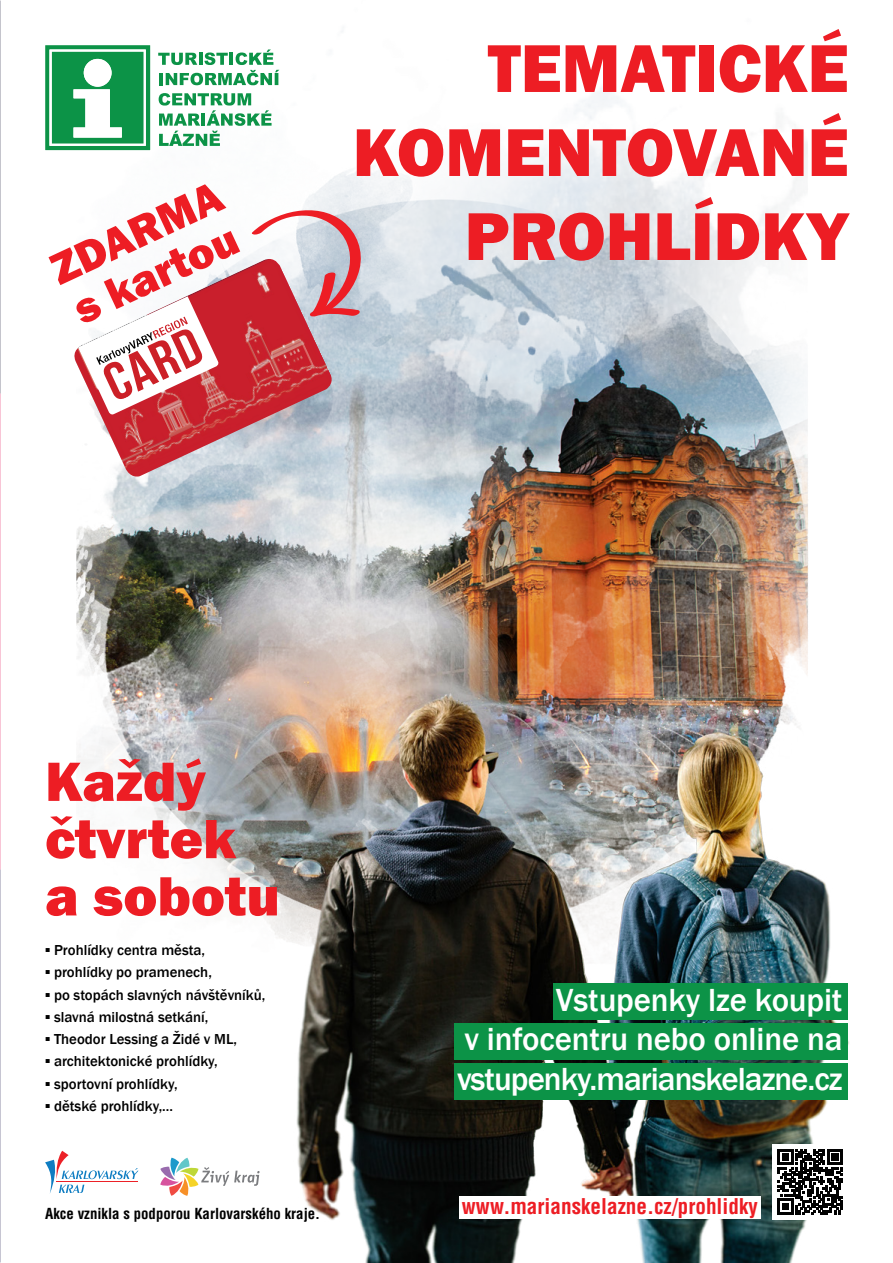
<style>
.page{position:relative;width:893px;height:1263px;background:#fff}
.page>*{position:absolute;margin:0;border:0;box-sizing:border-box;transform-origin:0 0}
.t1{font:800 70.05px/84px "Franklin Gothic";color:#ed1d24;text-align:right}
.t2{font:800 57.3px/57.3px "Franklin Gothic";color:#ed1d24}
.t3{font:800 45.45px/45.5px "Franklin Gothic";color:#ed1d24}
.t4{font:500 32.85px/39.5px "Franklin Gothic";letter-spacing:-.03em;color:#fff;text-align:justify}
.t5{font:700 condensed 21.15px "Helvetica CE";color:#ed1d24}
.t6{font:500 14.85px "Franklin Gothic";color:#000}
.t7{font:700 condensed 14.85px "Helvetica CE";color:#000}
</style>
<div class="page">
<img style="left:0;top:0;width:849px;height:1263px">
<svg style="left:160px;top:1158px;width:100px;height:38px"></svg>
<svg style="left:45px;top:1151px;width:93px;height:43px"></svg>
<div style="left:553px;top:983px;width:295px;height:36px;background:#0c9347"></div>
<div style="left:454px;top:1023px;width:394px;height:36px;background:#0c9347"></div>
<div style="left:454px;top:1063px;width:394px;height:36px;background:#0c9347"></div>
<svg style="left:45px;top:45px;width:105px;height:105px"></svg>
<div style="left:84px;top:59px;width:28px;height:28px;background:#fff;border-radius:50%"></div>
<svg style="left:158px;top:50px;width:121px;height:35px"></svg>
<svg style="left:159px;top:93px;width:113px;height:53px"></svg>
<div style="left:773px;top:1144px;width:75px;height:75px;background:#fff"></div>
<svg style="left:778px;top:1149px;width:65px;height:65px"></svg>
<div style="left:460px;top:1196px;width:301px;height:23px;background:#fff"></div>
<img style="left:71px;top:259px;width:263px;height:219px">
<svg style="left:79px;top:296px;width:141px;height:120px"></svg>
<svg style="left:250px;top:201px;width:114px;height:116px"></svg>
<h3 class="t3" style="left:44px;top:251px;width:186px;rotate:-25deg">ZDARMA s kartou</h3>
<h1 class="t1" style="left:353px;top:26px;width:497px">TEMATICKÉ<br>KOMENTOVANÉ<br>PROHLÍDKY</h1>
<h2 class="t2" style="left:45px;top:753px;width:236px">Každý čtvrtek a sobotu</h2>
<p class="t6" style="left:45px;top:941px;width:162px">▪ Prohlídky centra města,</p>
<p class="t6" style="left:45px;top:963px;width:168px">▪ prohlídky po pramenech,</p>
<p class="t6" style="left:45px;top:985px;width:222px">▪ po stopách slavných návštěvníků,</p>
<p class="t6" style="left:45px;top:1008px;width:165px">▪ slavná milostná setkání,</p>
<p class="t6" style="left:45px;top:1030px;width:194px">▪ Theodor Lessing a Židé v ML,</p>
<p class="t6" style="left:45px;top:1052px;width:174px">▪ architektonické prohlídky,</p>
<p class="t6" style="left:45px;top:1074px;width:134px">▪ sportovní prohlídky,</p>
<p class="t6" style="left:45px;top:1097px;width:129px">▪ dětské prohlídky,...</p>
<p class="t7" style="left:45px;top:1204px;width:277px">Akce vznikla s podporou Karlovarského kraje.</p>
<h3 class="t4" style="left:457px;top:980px;width:387px;text-indent:99px">Vstupenky lze koupit v infocentru nebo online na vstupenky.marianskelazne.cz</h3>
<h3 class="t5" style="left:462px;top:1193px;width:298px">www.marianskelazne.cz/prohlidky</h3>
</div>
